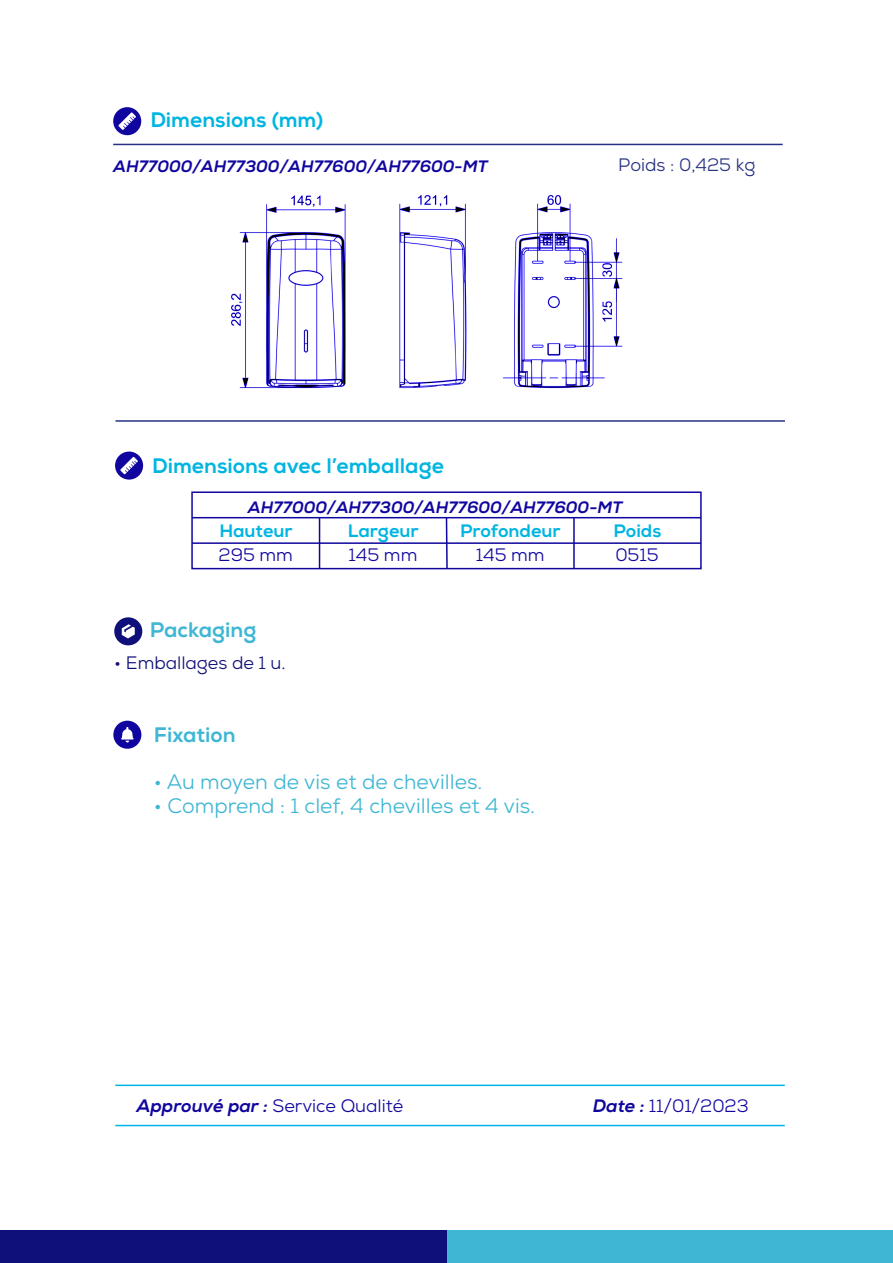
<style>
.page{position:relative;width:893px;height:1263px;background:#fff}
.page>*{position:absolute;margin:0;border:0;box-sizing:border-box;transform-origin:0 0}
.t1{font:21px "Nexa";color:#3fb7d4}
.t2{font:800 21px "Nexa";color:#00b5e2}
.t3{font:800 21px "Nexa";color:#3fb7d4}
.t4{font:18px "Nexa";color:#10069f}
.t5{font:800 18px "Nexa";color:#00b5e2}
.t6{font:18px "Nexa";color:#10107a}
.t7{font:18px "Nexa";color:#263183}
.t8{font:italic 800 16.5px "Nexa";color:#10069f}
.s1{font-weight:800;font-style:italic}
</style>
<div class="page">
<div style="left:0;top:1231px;width:447px;height:32px;background:#10107a"></div>
<div style="left:447px;top:1231px;width:446px;height:32px;background:#3fb7d4"></div>
<svg style="left:114px;top:617px;width:28px;height:28px"></svg>
<hr style="left:115px;top:1125px;width:670px;height:1px;background:#00b4eb">
<hr style="left:115px;top:1084px;width:670px;height:2px;background:#00b5e2">
<svg style="left:115px;top:452px;width:28px;height:28px"></svg>
<div style="left:191px;top:491px;width:511px;height:78px;border:2px solid #10069f"></div>
<hr style="left:192px;top:517px;width:509px;height:1px;background:#10069f">
<hr style="left:192px;top:542px;width:509px;height:2px;background:#10069f">
<hr style="left:319px;top:518px;width:1px;height:51px;background:#10069f">
<svg style="left:445px;top:516px;width:4px;height:54px"></svg>
<hr style="left:573px;top:518px;width:2px;height:51px;background:#10069f">
<svg style="left:113px;top:107px;width:28px;height:28px"></svg>
<hr style="left:113px;top:144px;width:670px;height:1px;background:#263183">
<svg style="left:231px;top:195px;width:392px;height:194px"></svg>
<hr style="left:115px;top:420px;width:670px;height:2px;background:#263183">
<svg style="left:113px;top:721px;width:28px;height:28px"></svg>
<p class="t2" style="left:150px;top:107px;width:175px">Dimensions (mm)</p>
<p class="t8" style="left:113px;top:156px;width:376px">AH77000/AH77300/AH77600/AH77600-MT</p>
<p class="t7" style="left:618px;top:153px;width:139px">Poids : 0,425 kg</p>
<p class="t2" style="left:152px;top:453px;width:293px">Dimensions avec l’emballage</p>
<p class="t8" style="left:248px;top:497px;width:376px">AH77000/AH77300/AH77600/AH77600-MT</p>
<p class="t4" style="left:219px;top:543px;width:76px">295 mm</p>
<p class="t4" style="left:349px;top:543px;width:70px">145 mm</p>
<p class="t4" style="left:476px;top:543px;width:70px">145 mm</p>
<p class="t5" style="left:614px;top:519px;width:49px">Poids</p>
<p class="t5" style="left:219px;top:519px;width:75px">Hauteur</p>
<p class="t5" style="left:348px;top:519px;width:72px">Largeur</p>
<p class="t5" style="left:460px;top:519px;width:102px">Profondeur</p>
<p class="t4" style="left:615px;top:543px;width:45px">0515</p>
<p class="t3" style="left:150px;top:617px;width:108px">Packaging</p>
<p class="t6" style="left:114px;top:651px;width:173px">• Emballages de 1 u.</p>
<p class="t3" style="left:154px;top:721px;width:83px">Fixation</p>
<p class="t1" style="left:154px;top:768px;width:330px">• Au moyen de vis et de chevilles.</p>
<p class="t1" style="left:154px;top:792px;width:383px">• Comprend : 1 clef, 4 chevilles et 4 vis.</p>
<p class="t4" style="left:136px;top:1094px;width:268px"><span class="s1">Approuvé par :</span> Service Qualité</p>
<p class="t4" style="left:593px;top:1094px;width:157px"><span class="s1">Date :</span> 11/01/2023</p>
</div>
